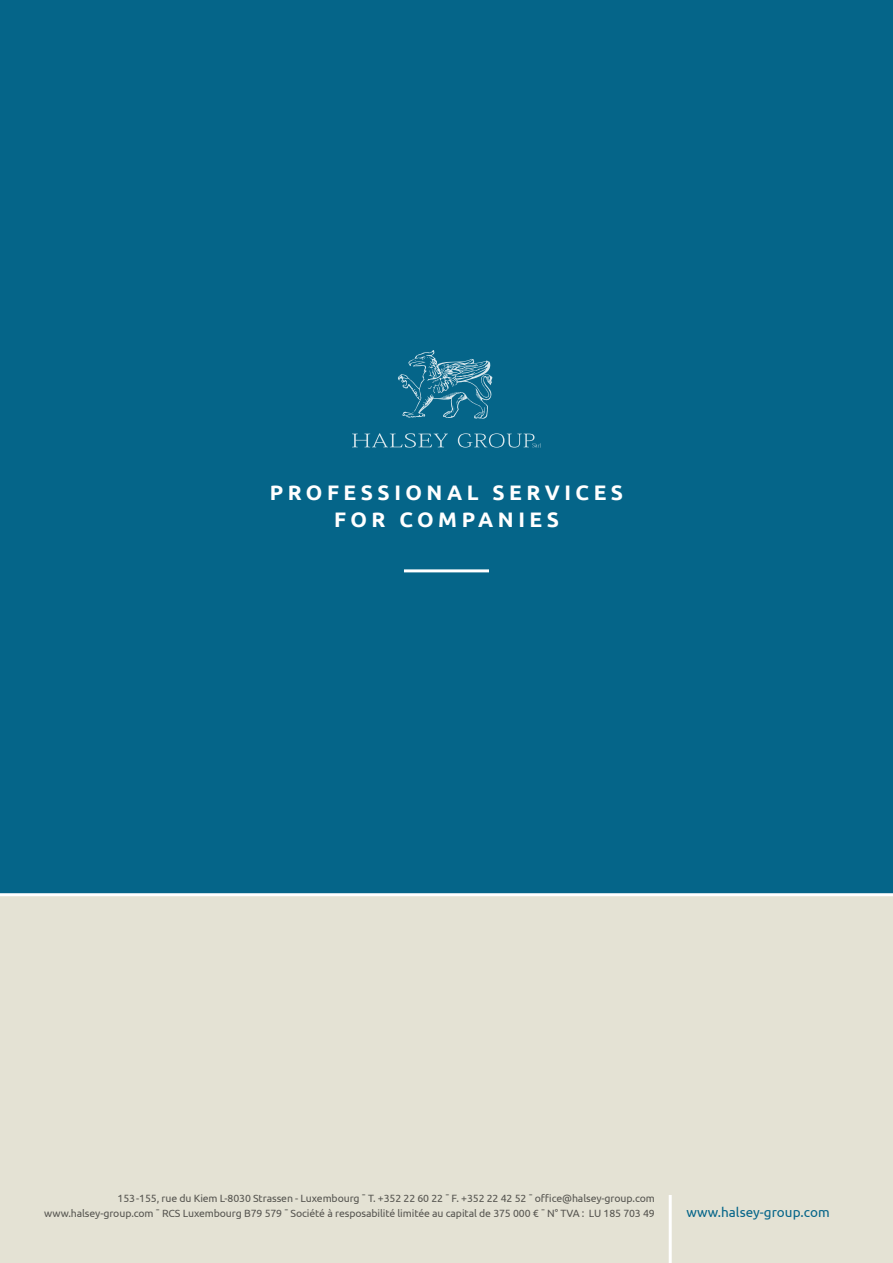
<style>
.page{position:relative;width:893px;height:1263px;background:#fff}
.page>*{position:absolute;margin:0;border:0;box-sizing:border-box;transform-origin:0 0}
.t1{font:700 21px/27px "Ubuntu";letter-spacing:.215em;color:#fff;text-align:center}
.t2{font:13.5px "Ubuntu";color:#056589}
.t3{font:10.5px/15px "Ubuntu";letter-spacing:-.01em;color:#575651;text-align:right}
</style>
<div class="page">
<div style="left:0;top:893px;width:893px;height:370px;background:#e4e2d4"></div>
<div style="left:0;top:0;width:893px;height:893px;background:#056589"></div>
<hr style="left:669px;top:1195px;width:3px;height:68px;background:#fff">
<hr style="left:0;top:893px;width:893px;height:3px;background:#fff">
<hr style="left:404px;top:569px;width:85px;height:3px;background:#fff">
<svg style="left:352px;top:433px;width:96px;height:15px"></svg>
<svg style="left:458px;top:433px;width:83px;height:15px"></svg>
<svg style="left:398px;top:350px;width:95px;height:69px"></svg>
<h1 class="t1" style="left:270px;top:479px;width:355px">PROFESSIONAL SERVICES<br>FOR COMPANIES</h1>
<p class="t3" style="left:44px;top:1191px;width:612px">153-155, rue du Kiem L-8030 Strassen - Luxembourg ˉ T. +352 22 60 22 ˉ F. +352 22 42 52 ˉ office@halsey-group.com www.halsey-group.com ˉ RCS Luxembourg B79 579 ˉ Société à resposabilité limitée au capital de 375 000 € ˉ N° TVA : LU 185 703 49</p>
<p class="t2" style="left:686px;top:1204px;width:145px">www.halsey-group.com</p>
</div>
